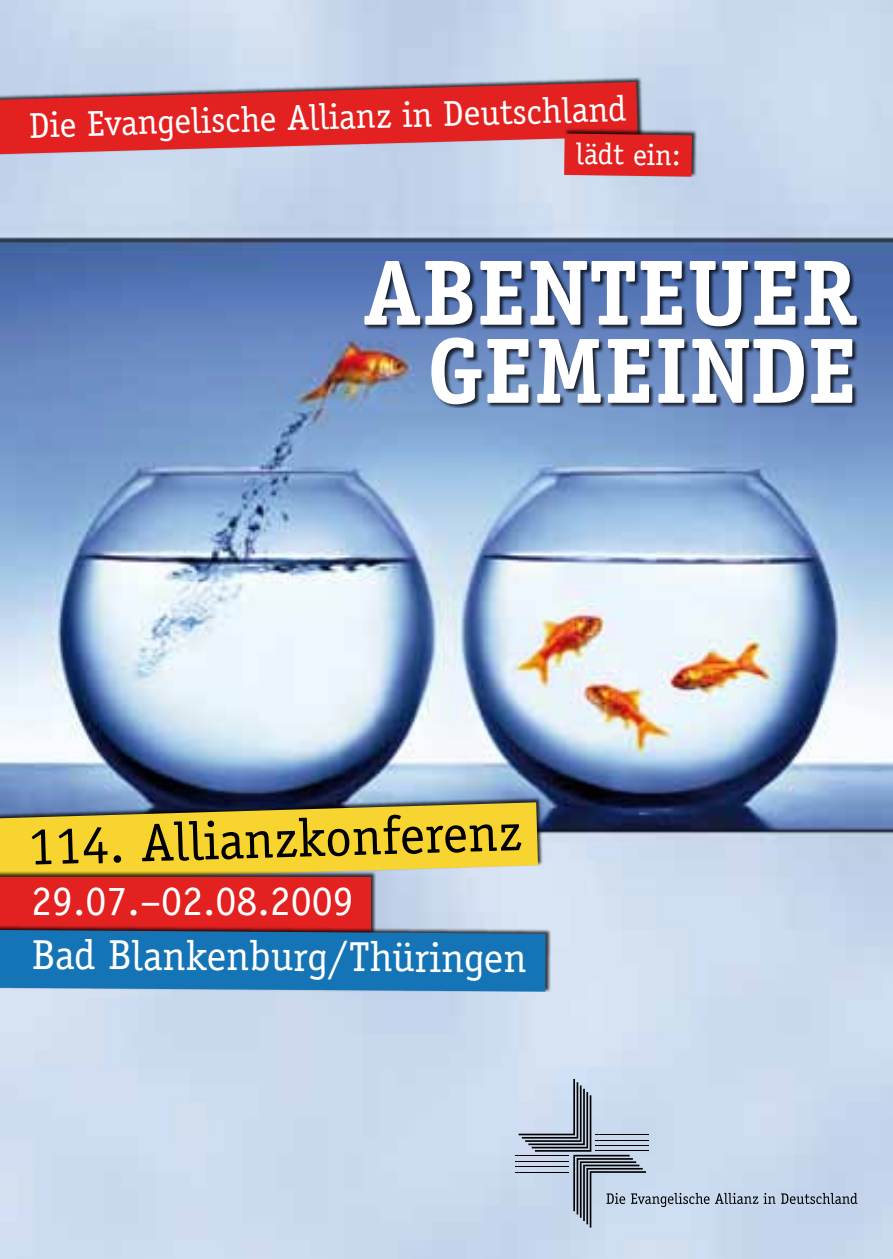
<style>
.page{position:relative;width:893px;height:1259px;background:#fff}
.page>*{position:absolute;margin:0;border:0;box-sizing:border-box;transform-origin:0 0}
.t1{font:700 93px/78px "Officina Serif Std";color:#fff;text-align:right}
.t2{font:54px "Officina Serif Std";color:#000}
.t3{font:42px/55.2px "Officina Serif Std";letter-spacing:-.01em;color:#fff}
.t4{font:36px "Officina Serif Std";color:#fff}
.t5{font:30px "Officina Serif Std";color:#fff}
</style>
<div class="page">
<img style="left:0;top:0;width:893px;height:1259px">
<div style="left:0;top:797px;width:543px;height:85px;background:#000;opacity:.75"></div>
<svg style="left:0;top:802px;width:538px;height:79px;background:#dec441"></svg>
<div style="left:0;top:871px;width:376px;height:64px;background:#000;opacity:.75"></div>
<div style="left:0;top:876px;width:370px;height:58px;background:#e32121"></div>
<div style="left:0;top:924px;width:551px;height:67px;background:#000;opacity:.75"></div>
<div style="left:0;top:930px;width:546px;height:61px;background:#1474b6"></div>
<div style="left:0;top:77px;width:643px;height:78px;background:#000;opacity:.75"></div>
<svg style="left:0;top:82px;width:638px;height:72px;background:#d74449"></svg>
<div style="left:564px;top:128px;width:134px;height:49px;background:#000;opacity:.75"></div>
<svg style="left:564px;top:134px;width:128px;height:43px;background:#df2627"></svg>
<hr style="left:515px;top:1155px;width:54px;height:1px;background:#000">
<hr style="left:515px;top:1161px;width:54px;height:1px;background:#000">
<hr style="left:515px;top:1166px;width:54px;height:1px;background:#000">
<hr style="left:515px;top:1171px;width:54px;height:1px;background:#000">
<svg style="left:519px;top:1079px;width:256px;height:148px;background:#bac9db"></svg>
<svg style="left:781px;top:1193px;width:76px;height:11px"></svg>
<div style="left:364px;top:261px;width:498px;height:147px;background:#000;opacity:.75"></div>
<p class="t4" style="left:29px;top:106px;width:599px;rotate:-2deg">Die Evangelische Allianz in Deutschland</p>
<p class="t5" style="left:576px;top:136px;width:107px;rotate:1deg">lädt ein:</p>
<h1 class="t1" style="left:363px;top:253px;width:496px">ABENTEUER<br>GEMEINDE</h1>
<p class="t2" style="left:27px;top:816px;width:496px;rotate:-2deg">114. Allianzkonferenz</p>
<p class="t3" style="left:31px;top:873px;width:497px">29.07.–02.08.2009<br>Bad Blankenburg/Thüringen</p>
</div>
